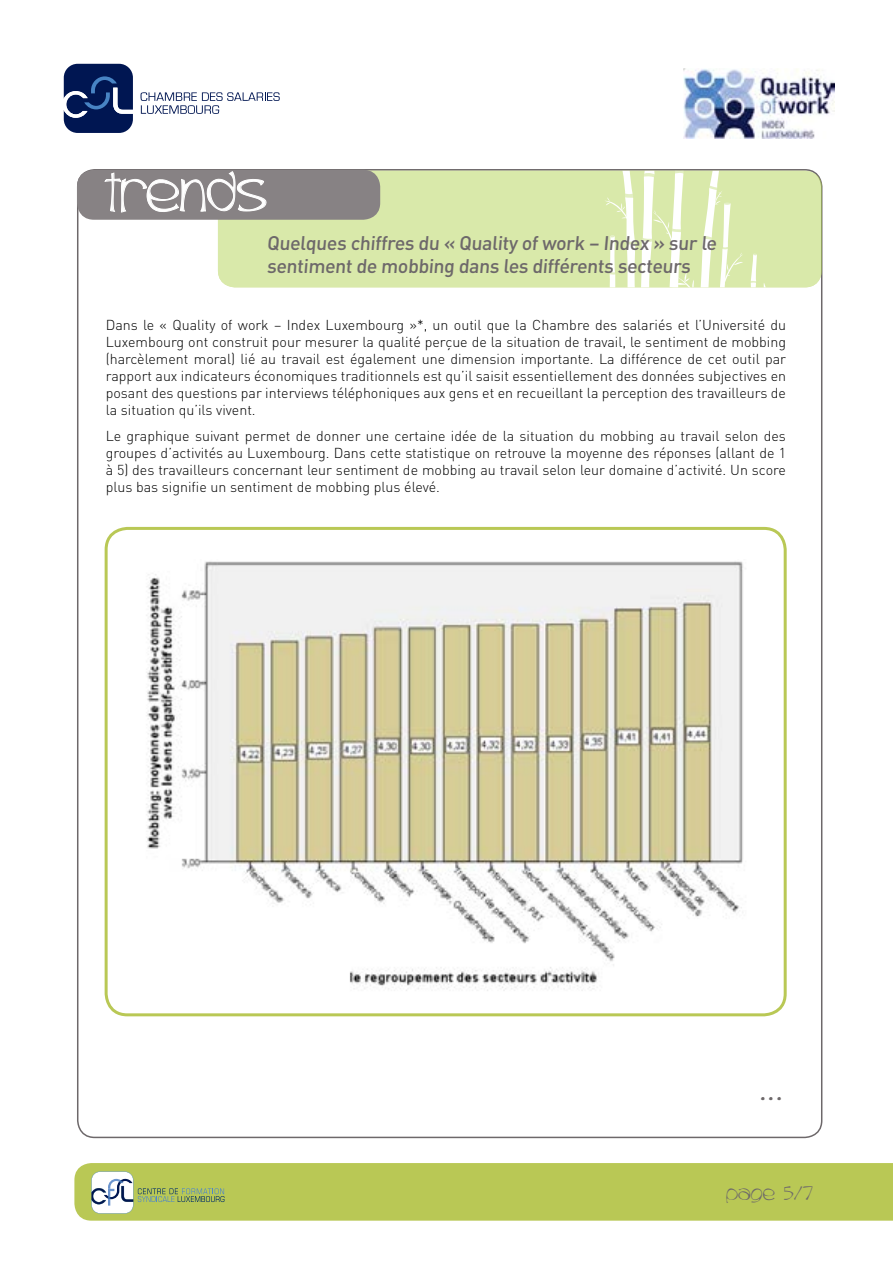
<style>
.page{position:relative;width:893px;height:1263px;background:#fff}
.page>*{position:absolute;margin:0;border:0;box-sizing:border-box;transform-origin:0 0}
.t1{font:45px "Trubble";color:#fff}
.t2{font:30px "Trubble";color:#6d686a}
.t3{font:500 19.5px/23.4px "DIN Pro";color:#6d686a}
.t4{font:16.5px "Trubble";color:#6d686a}
.t5{font:300 14.25px/17.1px "DIN Pro";color:#000;text-align:justify}
</style>
<div class="page">
<svg style="left:141px;top:92px;width:139px;height:22px"></svg>
<svg style="left:64px;top:64px;width:69px;height:69px"></svg>
<div style="left:74px;top:1163px;width:819px;height:58px;background:#b9c855"></div>
<svg style="left:91px;top:1171px;width:133px;height:42px"></svg>
<div style="left:105px;top:527px;width:682px;height:489px;border:3px solid #b9c855;border-radius:21px"></div>
<div style="left:218px;top:171px;width:604px;height:116px;background:#d9e9aa;border-radius:17px"></div>
<svg style="left:750px;top:253px;width:16px;height:34px"></svg>
<svg style="left:604px;top:171px;width:140px;height:117px"></svg>
<div style="left:77px;top:170px;width:303px;height:50px;background:#878284;border-radius:17px"></div>
<svg style="left:104px;top:171px;width:162px;height:42px"></svg>
<img style="left:683px;top:69px;width:152px;height:70px">
<img style="left:146px;top:561px;width:597px;height:430px">
<h1 class="t1" style="left:105px;top:172px;width:163px">trends</h1>
<h3 class="t3" style="left:267px;top:230px;width:454px">Quelques chiffres du « Quality of work – Index » sur le sentiment de mobbing dans les différents secteurs</h3>
<p class="t5" style="left:106px;top:316px;width:682px">Dans le « Quality of work – Index Luxembourg »*, un outil que la Chambre des salariés et l’Université du Luxembourg ont construit pour mesurer la qualité perçue de la situation de travail, le sentiment de mobbing (harcèlement moral) lié au travail est également une dimension importante. La différence de cet outil par rapport aux indicateurs économiques traditionnels est qu’il saisit essentiellement des données subjectives en posant des questions par interviews téléphoniques aux gens et en recueillant la perception des travailleurs de la situation qu’ils vivent.</p>
<p class="t5" style="left:106px;top:427px;width:682px">Le graphique suivant permet de donner une certaine idée de la situation du mobbing au travail selon des groupes d’activités au Luxembourg. Dans cette statistique on retrouve la moyenne des réponses (allant de 1 à 5) des travailleurs concernant leur sentiment de mobbing au travail selon leur domaine d’activité. Un score plus bas signifie un sentiment de mobbing plus élevé.</p>
<h2 class="t2" style="left:759px;top:1074px;width:26px">...</h2>
<p class="t4" style="left:726px;top:1185px;width:89px">page 5/7</p>
</div>
